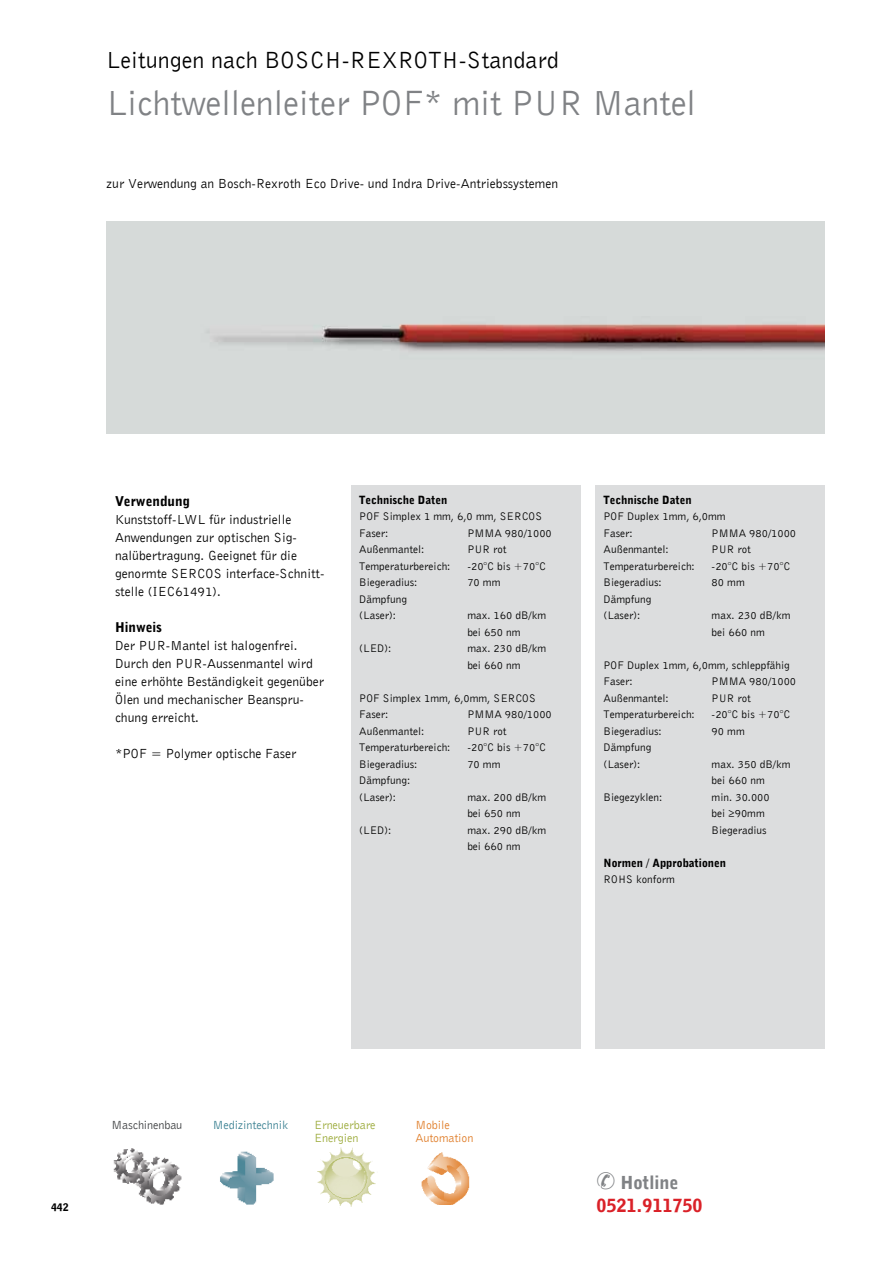
<style>
.page{position:relative;width:893px;height:1263px;background:#fff}
.page>*{position:absolute;margin:0;border:0;box-sizing:border-box;transform-origin:0 0}
.t1{font:36px "Bell Gothic BT Roman";letter-spacing:-.01em;color:#808285}
.t2{font:24px "Bell Gothic BT Roman";color:#000}
.t3{font:18px/22.5px "Bell Gothic BT Black";color:#da2128}
.t4{font:13.5px/18px "Bell Gothic BT Roman";color:#000}
.t5{font:13.5px "Bell Gothic BT Black";color:#000}
.t6{font:12.15px/12.9px "Bell Gothic BT Roman";letter-spacing:-.01em;color:#9cab3b}
.t7{font:12.15px/12.9px "Bell Gothic BT Roman";letter-spacing:-.01em;color:#e07e2a}
.t8{font:12.15px "Bell Gothic BT Roman";letter-spacing:-.01em;color:#3c8293}
.t9{font:12.15px "Bell Gothic BT Roman";letter-spacing:-.01em;color:#414345}
.t10{font:11.25px/16.5px "Bell Gothic BT Roman";color:#000}
.t11{font:11.25px "Bell Gothic BT Black";color:#000}
.t12{font:10.5px "Bell Gothic BT Black";color:#000}
.s1{color:#808285}
</style>
<div class="page">
<img style="left:113px;top:1148px;width:69px;height:57px">
<img style="left:220px;top:1151px;width:54px;height:54px">
<img style="left:317px;top:1147px;width:59px;height:60px">
<img style="left:421px;top:1152px;width:49px;height:53px">
<img style="left:106px;top:221px;width:719px;height:213px">
<div style="left:595px;top:485px;width:230px;height:563px;background:#dcddde"></div>
<div style="left:351px;top:485px;width:229px;height:563px;background:#dcddde"></div>
<h2 class="t2" style="left:106px;top:45px;width:454px">Leitungen nach BOSCH-REXROTH-Standard</h2>
<h1 class="t1" style="left:106px;top:80px;width:591px">Lichtwellenleiter POF* mit PUR Mantel</h1>
<p class="t4" style="left:106px;top:174px;width:453px">zur Verwendung an Bosch-Rexroth Eco Drive- und Indra Drive-Antriebssystemen</p>
<p class="t5" style="left:115px;top:492px;width:77px">Verwendung</p>
<p class="t4" style="left:115px;top:510px;width:211px">Kunststoff-LWL für industrielle<br>Anwendungen zur optischen Sig&shy;nalübertragung. Geeignet für die genormte SERCOS interface-Schnitt&shy;stelle (IEC61491).</p>
<p class="t5" style="left:115px;top:618px;width:49px">Hinweis</p>
<p class="t4" style="left:115px;top:636px;width:211px">Der PUR-Mantel ist halogenfrei.<br>Durch den PUR-Aussenmantel wird eine erhöhte Beständigkeit gegenüber<br>Ölen und mechanischer Beanspru&shy;chung erreicht.</p>
<p class="t4" style="left:115px;top:744px;width:183px">*POF = Polymer optische Faser</p>
<p class="t11" style="left:359px;top:493px;width:89px">Technische Daten</p>
<p class="t10" style="left:359px;top:508px;width:184px">POF Simplex 1 mm, 6,0 mm, SERCOS<br>Faser:</p>
<p class="t10" style="left:467px;top:525px;width:86px">PMMA 980/1000</p>
<p class="t10" style="left:359px;top:541px;width:67px">Außenmantel:</p>
<p class="t10" style="left:467px;top:541px;width:41px">PUR rot</p>
<p class="t10" style="left:359px;top:558px;width:93px">Temperaturbereich:</p>
<p class="t10" style="left:467px;top:558px;width:80px">-20°C bis +70°C</p>
<p class="t10" style="left:359px;top:574px;width:60px">Biegeradius:</p>
<p class="t10" style="left:467px;top:574px;width:35px">70 mm</p>
<p class="t10" style="left:359px;top:591px;width:49px">Dämpfung (Laser):</p>
<p class="t10" style="left:467px;top:607px;width:80px">max. 160 dB/km bei 650 nm</p>
<p class="t10" style="left:359px;top:640px;width:34px">(LED):</p>
<p class="t10" style="left:467px;top:640px;width:80px">max. 230 dB/km bei 660 nm</p>
<p class="t10" style="left:359px;top:690px;width:178px">POF Simplex 1mm, 6,0mm, SERCOS<br>Faser:</p>
<p class="t10" style="left:467px;top:706px;width:86px">PMMA 980/1000</p>
<p class="t10" style="left:359px;top:723px;width:67px">Außenmantel:</p>
<p class="t10" style="left:467px;top:723px;width:41px">PUR rot</p>
<p class="t10" style="left:359px;top:739px;width:93px">Temperaturbereich:</p>
<p class="t10" style="left:467px;top:739px;width:80px">-20°C bis +70°C</p>
<p class="t10" style="left:359px;top:756px;width:60px">Biegeradius:</p>
<p class="t10" style="left:467px;top:756px;width:35px">70 mm</p>
<p class="t10" style="left:359px;top:772px;width:52px">Dämpfung: (Laser):</p>
<p class="t10" style="left:467px;top:789px;width:80px">max. 200 dB/km bei 650 nm</p>
<p class="t10" style="left:359px;top:822px;width:34px">(LED):</p>
<p class="t10" style="left:467px;top:822px;width:80px">max. 290 dB/km bei 660 nm</p>
<p class="t11" style="left:604px;top:493px;width:89px">Technische Daten</p>
<p class="t10" style="left:604px;top:508px;width:124px">POF Duplex 1mm, 6,0mm<br>Faser:</p>
<p class="t10" style="left:712px;top:525px;width:86px">PMMA 980/1000</p>
<p class="t10" style="left:604px;top:541px;width:67px">Außenmantel:</p>
<p class="t10" style="left:712px;top:541px;width:41px">PUR rot</p>
<p class="t10" style="left:604px;top:558px;width:93px">Temperaturbereich:</p>
<p class="t10" style="left:712px;top:558px;width:80px">-20°C bis +70°C</p>
<p class="t10" style="left:604px;top:574px;width:60px">Biegeradius:</p>
<p class="t10" style="left:712px;top:574px;width:35px">80 mm</p>
<p class="t10" style="left:604px;top:591px;width:49px">Dämpfung (Laser):</p>
<p class="t10" style="left:712px;top:607px;width:80px">max. 230 dB/km bei 660 nm</p>
<p class="t10" style="left:604px;top:657px;width:188px">POF Duplex 1mm, 6,0mm, schleppfähig<br>Faser:</p>
<p class="t10" style="left:712px;top:673px;width:86px">PMMA 980/1000</p>
<p class="t10" style="left:604px;top:690px;width:67px">Außenmantel:</p>
<p class="t10" style="left:712px;top:690px;width:41px">PUR rot</p>
<p class="t10" style="left:604px;top:706px;width:93px">Temperaturbereich:</p>
<p class="t10" style="left:712px;top:706px;width:80px">-20°C bis +70°C</p>
<p class="t10" style="left:604px;top:723px;width:60px">Biegeradius:</p>
<p class="t10" style="left:712px;top:723px;width:35px">90 mm</p>
<p class="t10" style="left:604px;top:739px;width:49px">Dämpfung (Laser):</p>
<p class="t10" style="left:712px;top:756px;width:80px">max. 350 dB/km bei 660 nm</p>
<p class="t10" style="left:604px;top:789px;width:60px">Biegezyklen:</p>
<p class="t10" style="left:712px;top:789px;width:60px">min. 30.000 bei ≥90mm<br>Biegeradius</p>
<p class="t11" style="left:604px;top:856px;width:124px">Normen / Approbationen</p>
<p class="t10" style="left:604px;top:871px;width:73px">ROHS konform</p>
<p class="t12" style="left:51px;top:1201px;width:19px">442</p>
<p class="t9" style="left:111px;top:1117px;width:72px">Maschinenbau</p>
<p class="t8" style="left:213px;top:1117px;width:77px">Medizintechnik</p>
<p class="t6" style="left:314px;top:1118px;width:63px">Erneuerbare<br>Energien</p>
<p class="t7" style="left:415px;top:1118px;width:59px">Mobile<br>Automation</p>
<h3 class="t3" style="left:596px;top:1171px;width:108px"><span class="s1">✆ Hotline<br></span>0521.911750</h3>
</div>
